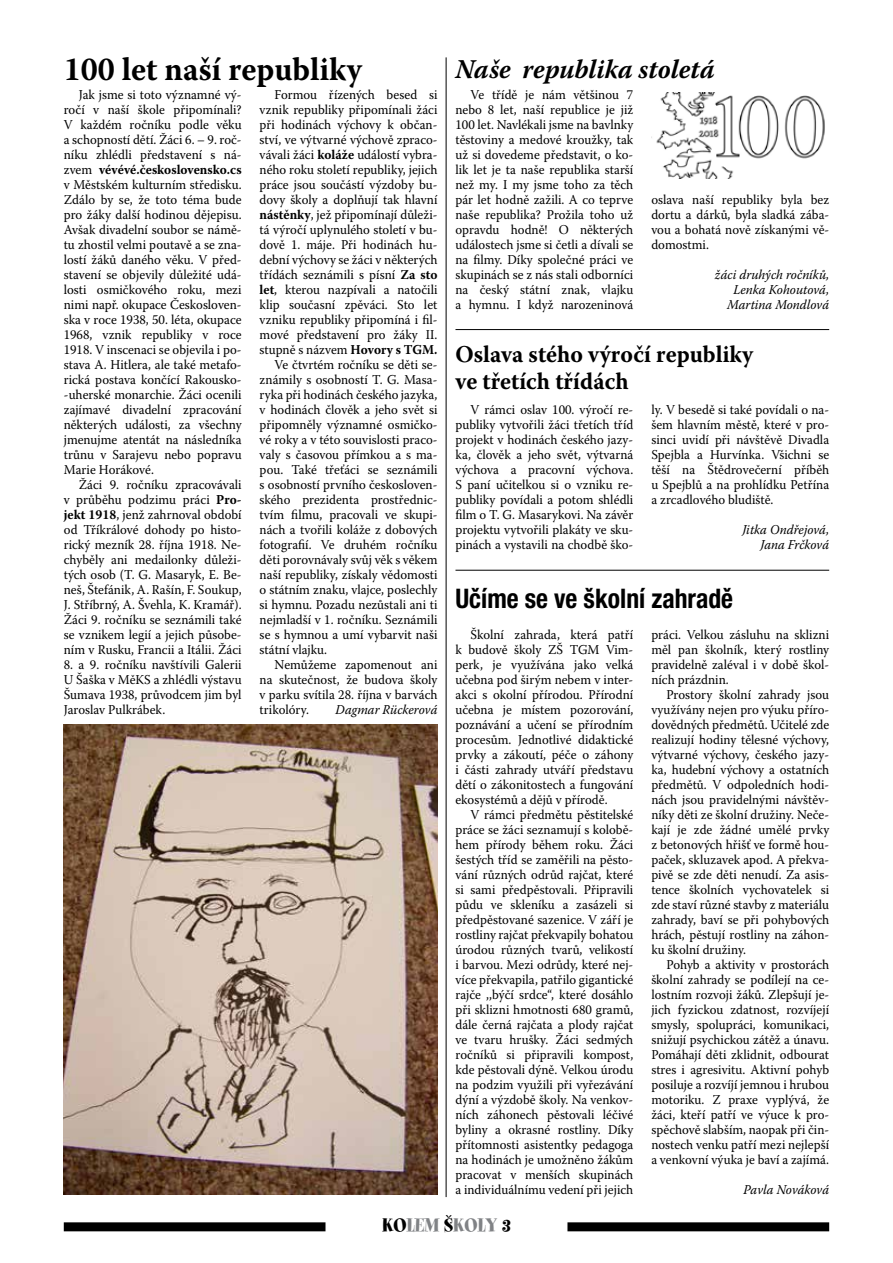
<style>
.page{position:relative;width:893px;height:1263px;background:#fff}
.page>*{position:absolute;margin:0;border:0;box-sizing:border-box;transform-origin:0 0}
.t1{font:700 33px "Warnock Pro";color:#000;scale:.95 1}
.t2{font:700 condensed 27px "Helvetica Neue LT Pro";color:#000;scale:.95 1}
.t3{font:italic 700 27px "Warnock Pro";color:#000;scale:.95 1}
.t4{font:700 24px/27px "Warnock Pro";letter-spacing:.005em;color:#000;scale:.95 1}
.t5{font:21px "Spumoni LP Std";color:#808285}
.t6{font:13.5px/15px "Warnock Pro";color:#000;text-align:justify;scale:.95 1}
.t7{font:italic 13.5px/15px "Warnock Pro";color:#000;text-align:right;scale:.95 1}
.s1{font-weight:700}
.s2{color:#000}
</style>
<div class="page">
<div style="left:64px;top:1222px;width:765px;height:9px;background:#000"></div>
<div style="left:326px;top:1218px;width:241px;height:30px;background:#fff"></div>
<hr style="left:446px;top:57px;width:1px;height:1140px;background:#000">
<img style="left:63px;top:724px;width:374px;height:471px">
<img style="left:651px;top:92px;width:174px;height:87px">
<hr style="left:455px;top:329px;width:374px;height:1px;background:#000">
<hr style="left:455px;top:570px;width:374px;height:1px;background:#000">
<h1 class="t1" style="left:64px;top:49px;width:315px">100 let naší republiky</h1>
<p class="t6" style="left:64px;top:87px;width:189px;text-indent:15px">Jak jsme si toto významné vý&shy;ročí v naší škole připomínali?<br>V každém ročníku podle věku a schopností dětí. Žáci 6. – 9. roč&shy;níku zhlédli představení s ná&shy;zvem <span class="s1">vévévé.československo.cs </span>v Městském kulturním středisku.<br>Zdálo by se, že toto téma bude pro žáky další hodinou dějepisu.<br>Avšak divadelní soubor se námě&shy;tu zhostil velmi poutavě a se zna&shy;lostí žáků daného věku. V před&shy;stavení se objevily důležité udá&shy;losti osmičkového roku, mezi nimi např. okupace Českosloven&shy;ska v roce 1938, 50. léta, okupace 1968, vznik republiky v roce 1918. V inscenaci se objevila i po&shy;stava A. Hitlera, ale také metafo&shy;rická postava končící Rakousko--uherské monarchie. Žáci ocenili zajímavé divadelní zpracování některých události, za všechny jmenujme atentát na následníka trůnu v Sarajevu nebo popravu Marie Horákové.</p>
<p class="t6" style="left:64px;top:477px;width:189px;text-indent:15px">Žáci 9. ročníku zpracovávali v průběhu podzimu práci <span class="s1">Pro&shy;jekt 1918</span>, jenž zahrnoval období od Tříkrálové dohody po histo&shy;rický mezník 28. října 1918. Ne&shy;chyběly ani medailonky důleži&shy;tých osob (T. G. Masaryk, E. Be&shy;neš, Štefánik, A. Rašín, F. Soukup, J. Stříbrný, A. Švehla, K. Kramář).<br>Žáci 9. ročníku se seznámili také se vznikem legií a jejich působe&shy;ním v Rusku, Francii a Itálii. Žáci</p>
<p class="t6" style="left:64px;top:657px;width:189px">8. a 9. ročníku navštívili Galerii U Šaška v MěKS a zhlédli výstavu Šumava 1938, průvodcem jim byl Jaroslav Pulkrábek.</p>
<p class="t6" style="left:275px;top:87px;width:173px">Formou řízených besed si</p>
<p class="t6" style="left:260px;top:102px;width:189px">vznik republiky připomínali žáci</p>
<p class="t6" style="left:260px;top:117px;width:189px">při hodinách výchovy k občan-</p>
<p class="t6" style="left:260px;top:132px;width:189px">ství, ve výtvarné výchově zpraco-</p>
<p class="t6" style="left:260px;top:147px;width:189px">vávali žáci <span class="s1">koláže</span> událostí vybra-</p>
<p class="t6" style="left:260px;top:162px;width:189px">ného roku století republiky, jejich</p>
<p class="t6" style="left:260px;top:177px;width:189px">práce jsou součástí výzdoby bu-</p>
<p class="t6" style="left:260px;top:192px;width:189px">dovy školy a doplňují tak hlavní</p>
<p class="t6" style="left:260px;top:207px;width:189px"><span class="s1">nástěnky</span>, jež připomínají důleži-</p>
<p class="t6" style="left:260px;top:222px;width:189px">tá výročí uplynulého století v bu-</p>
<p class="t6" style="left:260px;top:237px;width:189px">dově 1. máje. Při hodinách hu-</p>
<p class="t6" style="left:260px;top:252px;width:189px">dební výchovy se žáci v některých</p>
<p class="t6" style="left:260px;top:267px;width:189px">třídách seznámili s písní <span class="s1">Za sto</span></p>
<p class="t6" style="left:260px;top:282px;width:189px"><span class="s1">let</span>, kterou nazpívali a natočili</p>
<p class="t6" style="left:260px;top:297px;width:189px">klip současní zpěváci. Sto let</p>
<p class="t6" style="left:260px;top:312px;width:189px">vzniku republiky připomíná i fil-</p>
<p class="t6" style="left:260px;top:327px;width:189px">mové představení pro žáky II.</p>
<p class="t6" style="left:260px;top:342px;width:189px">stupně s názvem <span class="s1">Hovory s TGM.</span></p>
<p class="t6" style="left:275px;top:357px;width:173px">Ve čtvrtém ročníku se děti se-</p>
<p class="t6" style="left:260px;top:372px;width:189px">známily s osobností T. G. Masa-</p>
<p class="t6" style="left:260px;top:387px;width:189px">ryka při hodinách českého jazyka,</p>
<p class="t6" style="left:260px;top:402px;width:189px">v hodinách člověk a jeho svět si</p>
<p class="t6" style="left:260px;top:417px;width:189px">připomněly významné osmičko-</p>
<p class="t6" style="left:260px;top:432px;width:189px">vé roky a v této souvislosti praco-</p>
<p class="t6" style="left:260px;top:447px;width:189px">valy s časovou přímkou a s ma-</p>
<p class="t6" style="left:260px;top:462px;width:189px">pou. Také třeťáci se seznámili</p>
<p class="t6" style="left:260px;top:477px;width:189px">s osobností prvního českosloven-</p>
<p class="t6" style="left:260px;top:492px;width:189px">ského prezidenta prostřednic-</p>
<p class="t6" style="left:260px;top:507px;width:189px">tvím filmu, pracovali ve skupi-</p>
<p class="t6" style="left:260px;top:522px;width:189px">nách a tvořili koláže z dobových</p>
<p class="t6" style="left:260px;top:537px;width:189px">fotografií. Ve druhém ročníku</p>
<p class="t6" style="left:260px;top:552px;width:189px">děti porovnávaly svůj věk s věkem</p>
<p class="t6" style="left:260px;top:567px;width:189px">naší republiky, získaly vědomosti</p>
<p class="t6" style="left:260px;top:582px;width:189px">o státním znaku, vlajce, poslechly</p>
<p class="t6" style="left:260px;top:597px;width:189px">si hymnu. Pozadu nezůstali ani ti</p>
<p class="t6" style="left:260px;top:612px;width:189px">nejmladší v 1. ročníku. Seznámili</p>
<p class="t6" style="left:260px;top:627px;width:189px">se s hymnou a umí vybarvit naši</p>
<p class="t6" style="left:260px;top:642px;width:73px">státní vlajku.</p>
<p class="t6" style="left:275px;top:657px;width:173px">Nemůžeme zapomenout ani</p>
<p class="t6" style="left:260px;top:672px;width:189px">na skutečnost, že budova školy</p>
<p class="t6" style="left:260px;top:687px;width:189px">v parku svítila 28. října v barvách</p>
<p class="t6" style="left:260px;top:702px;width:53px">trikolóry.</p>
<p class="t7" style="left:336px;top:702px;width:109px">Dagmar Rückerová</p>
<h2 class="t3" style="left:455px;top:53px;width:274px">Naše republika stoletá</h2>
<p class="t6" style="left:455px;top:87px;width:189px;text-indent:15px">Ve třídě je nám většinou 7 nebo 8 let, naší republice je již 100 let. Navlékali jsme na bavlnky těstoviny a medové kroužky, tak už si dovedeme představit, o ko&shy;lik let je ta naše republika starší než my. I my jsme toho za těch pár let hodně zažili. A co teprve naše republika? Prožila toho už opravdu hodně! O některých událostech jsme si četli a dívali se na filmy. Díky společné práci ve skupinách se z nás stali odborníci na český státní znak, vlajku a hymnu. I když narozeninová</p>
<p class="t6" style="left:651px;top:192px;width:189px">oslava naší republiky byla bez dortu a dárků, byla sladká zába&shy;vou a bohatá nově získanými vě&shy;domostmi.</p>
<p class="t7" style="left:715px;top:267px;width:122px">žáci druhých ročníků,<br>Lenka Kohoutová,<br>Martina Mondlová</p>
<h3 class="t4" style="left:455px;top:340px;width:315px">Oslava stého výročí republiky ve třetích třídách</h3>
<p class="t6" style="left:455px;top:402px;width:189px;text-indent:15px">V rámci oslav 100. výročí re&shy;publiky vytvořili žáci třetích tříd projekt v hodinách českého jazy&shy;ka, člověk a jeho svět, výtvarná výchova a pracovní výchova.<br>S paní učitelkou si o vzniku re&shy;publiky povídali a potom shlédli film o T. G. Masarykovi. Na závěr projektu vytvořili plakáty ve sku&shy;pinách a vystavili na chodbě ško-</p>
<p class="t6" style="left:651px;top:402px;width:189px">ly. V besedě si také povídali o na&shy;šem hlavním městě, které v pro&shy;sinci uvidí při návštěvě Divadla Spejbla a Hurvínka. Všichni se těší na Štědrovečerní příběh u Spejblů a na prohlídku Petřína a zrcadlového bludiště.</p>
<p class="t7" style="left:742px;top:522px;width:93px">Jitka Ondřejová,<br>Jana Frčková</p>
<h2 class="t2" style="left:455px;top:582px;width:294px">Učíme se ve školní zahradě</h2>
<p class="t6" style="left:455px;top:627px;width:189px;text-indent:15px">Školní zahrada, která patří k budově školy ZŠ TGM</p>
<p class="t6" style="left:651px;top:627px;width:189px">práci. Velkou zásluhu na sklizni měl pan školník, který rostliny pravidelně zaléval i v době škol&shy;ních prázdnin.</p>
<p class="t6" style="left:651px;top:687px;width:189px;text-indent:15px">Prostory školní zahrady jsou využívány nejen pro výuku příro&shy;dovědných předmětů. Učitelé zde realizují hodiny tělesné výchovy, výtvarné výchovy, českého jazy&shy;ka, hudební výchovy a ostatních předmětů. V odpoledních hodi&shy;nách jsou pravidelnými návštěv&shy;níky děti ze školní družiny. Neče&shy;kají je zde žádné umělé prvky z betonových hřišť ve formě hou&shy;paček, skluzavek apod. A překva&shy;pivě se zde děti nenudí. Za asis&shy;tence školních vychovatelek si zde staví různé stavby z materiálu zahrady, baví se při pohybových hrách, pěstují rostliny na záhon&shy;ku školní družiny.</p>
<p class="t6" style="left:651px;top:957px;width:189px;text-indent:15px">Pohyb a aktivity v prostorách školní zahrady se podílejí na ce&shy;lostním rozvoji žáků. Zlepšují je&shy;jich fyzickou zdatnost, rozvíjejí smysly, spolupráci, komunikaci, snižují psychickou zátěž a únavu.<br>Pomáhají děti zklidnit, odbourat stres i agresivitu. Aktivní pohyb posiluje a rozvíjí jemnou i hrubou motoriku. Z praxe vyplývá, že žáci, kteří patří ve výuce k pro&shy;spěchově slabším, naopak při čin&shy;nostech venku patří mezi nejlepší a venkovní výuka je baví a zajímá.</p>
<p class="t7" style="left:744px;top:1182px;width:92px">Pavla Nováková</p>
<p class="t6" style="left:455px;top:642px;width:189px;text-indent:151px">Vim&shy;perk, je využívána jako velká učebna pod širým nebem v inter&shy;akci s okolní přírodou. Přírodní učebna je místem pozorování, poznávání a učení se přírodním procesům. Jednotlivé didaktické prvky a zákoutí, péče o záhony i části zahrady utváří představu dětí o zákonitostech a fungování ekosystémů a dějů v přírodě.</p>
<p class="t6" style="left:455px;top:807px;width:189px;text-indent:15px">V rámci předmětu pěstitelské práce se žáci seznamují s kolobě&shy;hem přírody během roku. Žáci šestých tříd se zaměřili na pěsto&shy;vání různých odrůd rajčat, které si sami předpěstovali. Připravili půdu ve skleníku a zasázeli si předpěstované sazenice. V září je rostliny rajčat překvapily bohatou úrodou různých tvarů, velikostí i barvou. Mezi odrůdy, které nej&shy;více překvapila, patřilo gigantické rajče ,,býčí srdce“, které dosáhlo při sklizni hmotnosti 680 gramů, dále černá rajčata a plody rajčat ve tvaru hrušky. Žáci sedmých ročníků si připravili kompost, kde pěstovali dýně. Velkou úrodu na podzim využili při vyřezávání dýní a výzdobě školy. Na venkov&shy;ních záhonech pěstovali léčivé byliny a okrasné rostliny. Díky přítomnosti asistentky pedagoga na hodinách je umožněno žákům pracovat v menších skupinách a individuálnímu vedení při jejich</p>
<h3 class="t5" style="left:382px;top:1214px;width:130px"><span class="s2">KO</span>LEM <span class="s2">Š</span>KOLY <span class="s2">3</span></h3>
</div>
